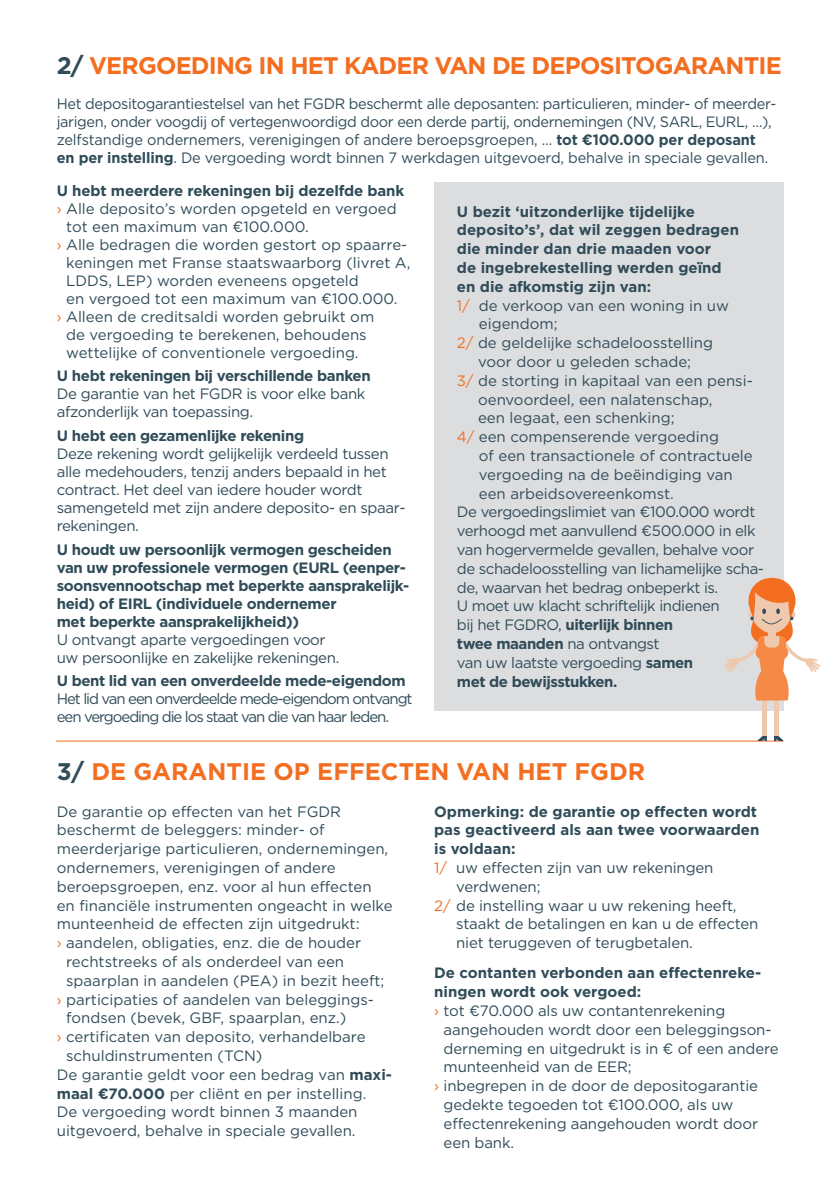
<style>
.page{position:relative;width:840px;height:1191px;background:#fff}
.page>*{position:absolute;margin:0;border:0;box-sizing:border-box;transform-origin:0 0}
.t1{font:700 24px "Gotham HTF";letter-spacing:-.035em;color:#f36e21}
.t2{font:700 24px "Gotham HTF";color:#f36e21}
.t3{font:15px/18.8px "Gotham HTF";letter-spacing:-.01em;color:#304c59}
.t4{font:700 15px/18px "Gotham HTF";letter-spacing:-.025em;color:#304c59}
.t5{font:15px/18.8px "Gotham HTF";letter-spacing:-.03em;color:#304c59}
.t6{font:700 15px/18.8px "Gotham HTF";color:#304c59}
.t7{font:15px/18px "Gotham HTF";letter-spacing:-.07em;color:#304c59}
.s1{color:#304c59}
.s2{font-weight:700}
.s3{font-family:"Gotham Rounded";font-weight:700}
.s4{color:#f36e21}
.s5{font-family:"Gotham Rounded"}
</style>
<div class="page">
<hr style="left:56px;top:740px;width:726px;height:1px;background:#f36e21">
<div style="left:434px;top:183px;width:348px;height:528px;background:#dcdddf"></div>
<hr style="left:762px;top:688px;width:4px;height:48px;background:#eec9ae">
<svg style="left:758px;top:736px;width:8px;height:4px"></svg>
<svg style="left:773px;top:700px;width:4px;height:36px"></svg>
<svg style="left:774px;top:736px;width:8px;height:4px"></svg>
<svg style="left:724px;top:578px;width:95px;height:122px"></svg>
<p class="t1" style="left:57px;top:52px;width:726px"><span class="s1">2/</span> VERGOEDING IN HET KADER VAN DE DEPOSITOGARANTIE</p>
<p class="t3" style="left:57px;top:94px;width:720px;line-height:18px">Het depositogarantiestelsel van het FGDR beschermt alle deposanten: particulieren, minder- of meerder&shy;jarigen, onder voogdij of vertegenwoordigd door een derde partij, ondernemingen (NV, SARL, EURL, …), zelfstandige ondernemers, verenigingen of andere beroepsgroepen, … <span class="s2">tot</span> <span class="s3">€</span><span class="s2">100.000 per deposant en per instelling</span>. De vergoeding wordt binnen 7 werkdagen uitgevoerd, behalve in speciale gevallen.</p>
<p class="t4" style="left:57px;top:181px;width:349px">U hebt meerdere rekeningen bij dezelfde bank</p>
<p class="t3" style="left:66px;top:199px;width:332px;line-height:18px;text-indent:-9px"><span class="s4">›</span> Alle deposito’s worden opgeteld en vergoed tot een maximum van <span class="s5">€</span>100.000.</p>
<p class="t3" style="left:66px;top:235px;width:345px;line-height:18px;text-indent:-9px"><span class="s4">›</span> Alle bedragen die worden gestort op spaarre&shy;keningen met Franse staatswaarborg (livret A, LDDS, LEP) worden eveneens opgeteld<br>en vergoed tot een maximum van <span class="s5">€</span>100.000.</p>
<p class="t3" style="left:57px;top:307px;width:319px;line-height:18px;text-align:center"><span class="s4">›</span> Alleen de creditsaldi worden gebruikt om de vergoeding te berekenen, behoudens wettelijke of conventionele vergoeding.</p>
<p class="t4" style="left:57px;top:366px;width:315px">U hebt rekeningen bij verschillende banken</p>
<p class="t3" style="left:57px;top:385px;width:310px;line-height:18px">De garantie van het FGDR is voor elke bank afzonderlijk van toepassing.</p>
<p class="t4" style="left:57px;top:426px;width:249px">U hebt een gezamenlijke rekening</p>
<p class="t3" style="left:57px;top:444px;width:350px;line-height:18px">Deze rekening wordt gelijkelijk verdeeld tussen alle medehouders, tenzij anders bepaald in het contract. Het deel van iedere houder wordt samengeteld met zijn andere deposito- en spaar&shy;rekeningen.</p>
<p class="t4" style="left:57px;top:540px;width:354px">U houdt uw persoonlijk vermogen gescheiden van uw professionele vermogen (EURL (eenper&shy;soonsvennootschap met beperkte aansprakelijk&shy;heid) of EIRL (individuele ondernemer<br>met beperkte aansprakelijkheid))</p>
<p class="t3" style="left:57px;top:630px;width:284px;line-height:18px">U ontvangt aparte vergoedingen voor uw persoonlijke en zakelijke rekeningen.</p>
<p class="t4" style="left:57px;top:671px;width:350px">U bent lid van een onverdeelde mede-eigendom</p>
<p class="t7" style="left:57px;top:690px;width:357px">Het lid van een onverdeelde mede-eigendom ontvangt een vergoeding die los staat van die van haar leden.</p>
<p class="t6" style="left:456px;top:201px;width:283px">U bezit ‘uitzonderlijke tijdelijke deposito’s’, dat wil zeggen bedragen die minder dan drie maaden voor<br>de ingebrekestelling werden geïnd en die afkomstig zijn van:</p>
<p class="t3" style="left:478px;top:296px;width:251px;text-indent:-22px"><span class="s4">1/</span> de verkoop van een woning in uw eigendom;</p>
<p class="t3" style="left:456px;top:333px;width:257px;text-align:center"><span class="s4">2/</span> de geldelijke schadeloosstelling voor door u geleden schade;</p>
<p class="t3" style="left:478px;top:371px;width:276px;text-indent:-21px"><span class="s4">3/</span> de storting in kapitaal van een pensi&shy;oenvoordeel, een nalatenschap,<br>een legaat, een schenking;</p>
<p class="t3" style="left:478px;top:427px;width:275px;text-indent:-22px"><span class="s4">4/</span> een compenserende vergoeding<br>of een transactionele of contractuele vergoeding na de beëindiging van een arbeidsovereenkomst.</p>
<p class="t5" style="left:456px;top:502px;width:308px">De vergoedingslimiet van <span class="s5">€</span>100.000 wordt verhoogd met aanvullend <span class="s5">€</span>500.000 in elk van hogervermelde gevallen, behalve voor de schadeloosstelling van lichamelijke scha&shy;de, waarvan het bedrag onbeperkt is.</p>
<p class="t5" style="left:456px;top:596px;width:264px">U moet uw klacht schriftelijk indienen bij het FGDRO, <span class="s2">uiterlijk binnen<br>twee maanden</span> na ontvangst<br>van uw laatste vergoeding <span class="s2">samen met de bewijsstukken.</span></p>
<p class="t2" style="left:57px;top:757px;width:589px"><span class="s1">3/</span> DE GARANTIE OP EFFECTEN VAN HET FGDR</p>
<p class="t3" style="left:57px;top:801px;width:337px">De garantie op effecten van het FGDR beschermt de beleggers: minder- of meerderjarige particulieren, ondernemingen, ondernemers, verenigingen of andere beroepsgroepen, enz. voor al hun effecten en financiële instrumenten ongeacht in welke munteenheid de effecten zijn uitgedrukt:</p>
<p class="t3" style="left:66px;top:933px;width:319px;text-indent:-9px"><span class="s4">›</span> aandelen, obligaties, enz. die de houder rechtstreeks of als onderdeel van een spaarplan in aandelen (PEA) in bezit heeft;</p>
<p class="t3" style="left:66px;top:989px;width:309px;text-indent:-9px"><span class="s4">›</span> participaties of aandelen van beleggings&shy;fondsen (bevek, GBF, spaarplan, enz.)</p>
<p class="t3" style="left:66px;top:1027px;width:301px;text-indent:-9px"><span class="s4">›</span> certificaten van deposito, verhandelbare schuldinstrumenten (TCN)</p>
<p class="t3" style="left:57px;top:1065px;width:336px">De garantie geldt voor een bedrag van <span class="s2">maxi&shy;maal</span> <span class="s3">€</span><span class="s2">70.000</span> per cliënt en per instelling.<br>De vergoeding wordt binnen 3 maanden uitgevoerd, behalve in speciale gevallen.</p>
<p class="t6" style="left:434px;top:801px;width:326px">Opmerking: de garantie op effecten wordt pas geactiveerd als aan twee voorwaarden is voldaan:</p>
<p class="t3" style="left:456px;top:858px;width:258px;text-indent:-22px"><span class="s4">1/</span> uw effecten zijn van uw rekeningen verdwenen;</p>
<p class="t3" style="left:456px;top:895px;width:303px;text-indent:-22px"><span class="s4">2/</span> de instelling waar u uw rekening heeft, staakt de betalingen en kan u de effecten niet teruggeven of terugbetalen.</p>
<p class="t6" style="left:434px;top:963px;width:328px">De contanten verbonden aan effectenreke&shy;ningen wordt ook vergoed:</p>
<p class="t3" style="left:443px;top:1001px;width:336px;text-indent:-9px"><span class="s4">›</span> tot <span class="s5">€</span>70.000 als uw contantenrekening aangehouden wordt door een beleggingson&shy;derneming en uitgedrukt is in <span class="s5">€</span> of een andere munteenheid van de EER;</p>
<p class="t3" style="left:443px;top:1076px;width:316px;text-indent:-9px"><span class="s4">›</span> inbegrepen in de door de depositogarantie gedekte tegoeden tot <span class="s5">€</span>100.000, als uw effectenrekening aangehouden wordt door een bank.</p>
</div>
